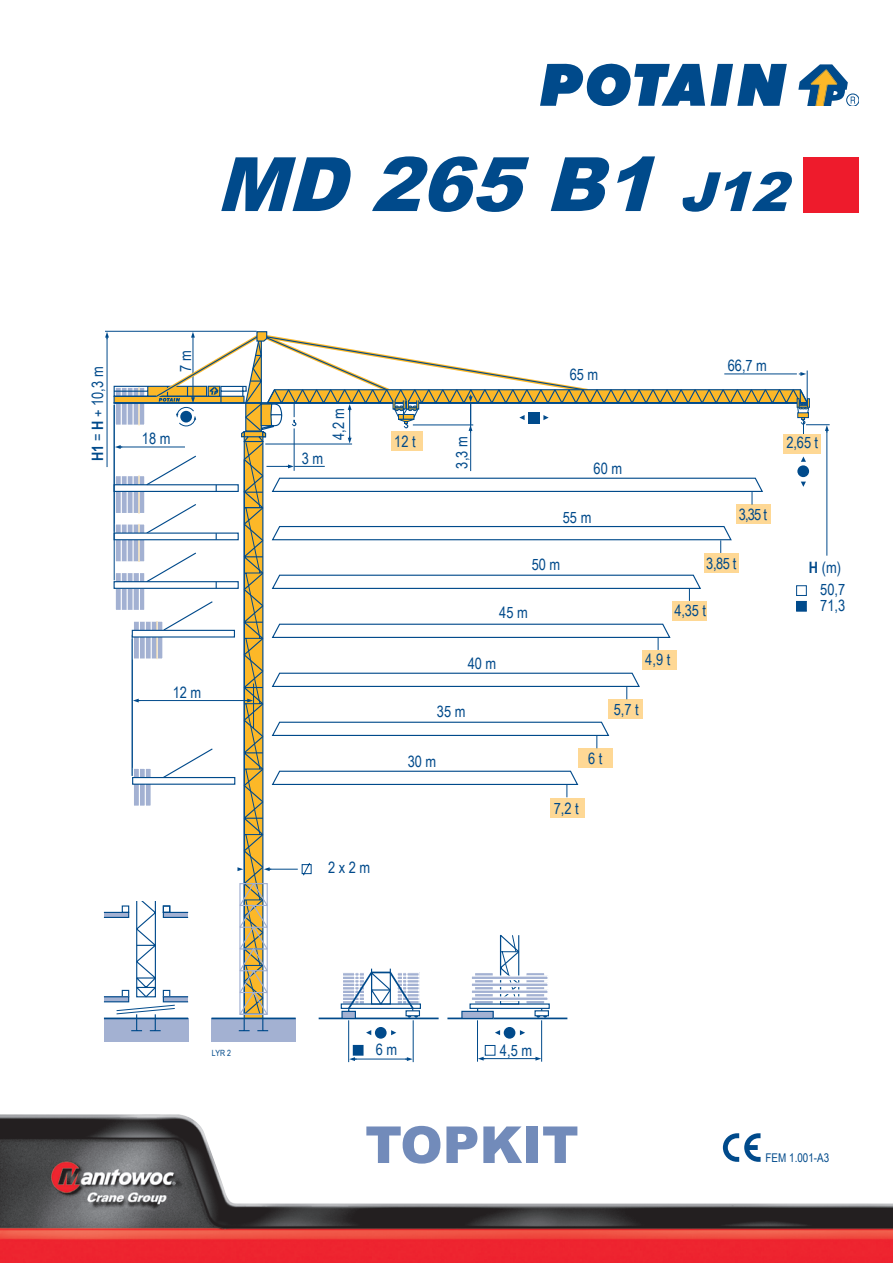
<style>
.page{position:relative;width:893px;height:1263px;background:#fff}
.page>*{position:absolute;margin:0;border:0;box-sizing:border-box;transform-origin:0 0}
.t1{font:italic 900 75px "Arial";color:#004a8b}
.t2{font:900 51px "Arial";color:#728bba}
.t3{font:15.6px/15.9px "Arial Narrow";color:#004a8b}
.t4{font:12px "Arial Narrow";color:#004a8b}
.t5{font:8.55px "Arial Narrow";color:#004a8b}
.s1{font-size:54px}
.s2{font-weight:700}
</style>
<div class="page">
<hr style="left:348px;top:1020px;width:1px;height:42px;background:#004a8b">
<svg style="left:375px;top:1027px;width:12px;height:12px"></svg>
<div style="left:211px;top:1018px;width:85px;height:24px;background:#a3b1d2"></div>
<hr style="left:413px;top:1020px;width:1px;height:42px;background:#004a8b">
<svg style="left:504px;top:1027px;width:11px;height:12px"></svg>
<hr style="left:541px;top:1020px;width:1px;height:42px;background:#004a8b">
<svg style="left:535px;top:1057px;width:6px;height:3px"></svg>
<hr style="left:477px;top:1020px;width:1px;height:42px;background:#004a8b">
<svg style="left:349px;top:1045px;width:147px;height:16px"></svg>
<hr style="left:482px;top:1058px;width:56px;height:1px;background:#004a8b">
<div style="left:104px;top:1018px;width:84px;height:24px;background:#a3b1d2"></div>
<svg style="left:103px;top:330px;width:727px;height:705px"></svg>
<svg style="left:540px;top:64px;width:247px;height:42px"></svg>
<div style="left:846px;top:94px;width:13px;height:12px;border:1px solid #004a8b;border-radius:50%"></div>
<svg style="left:798px;top:64px;width:57px;height:42px"></svg>
<div style="left:804px;top:157px;width:55px;height:56px;background:#ee1b2c"></div>
<img style="left:0;top:1114px;width:893px;height:149px">
<svg style="left:723px;top:1133px;width:37px;height:29px"></svg>
<p class="t1" style="left:216px;top:130px;width:592px">MD 265B1<span class="s1">J12</span></p>
<p class="t3" style="left:89px;top:461px;width:96px;rotate:-90deg"><span class="s2">H1</span> = <span class="s2">H</span> + 10,3 m</p>
<p class="t3" style="left:177px;top:372px;width:23px;rotate:-90deg">7 m</p>
<p class="t3" style="left:570px;top:365px;width:30px">65 m</p>
<p class="t3" style="left:728px;top:357px;width:41px">66,7 m</p>
<p class="t3" style="left:330px;top:440px;width:34px;rotate:-90deg">4,2 m</p>
<p class="t3" style="left:142px;top:429px;width:30px">18 m</p>
<p class="t3" style="left:453px;top:468px;width:34px;rotate:-90deg">3,3 m</p>
<p class="t3" style="left:394px;top:433px;width:23px">12 t</p>
<p class="t3" style="left:786px;top:434px;width:33px">2,65 t</p>
<p class="t3" style="left:302px;top:450px;width:23px">3 m</p>
<p class="t3" style="left:594px;top:459px;width:30px">60 m</p>
<p class="t3" style="left:563px;top:509px;width:30px">55 m</p>
<p class="t3" style="left:739px;top:506px;width:30px">3,35 t</p>
<p class="t3" style="left:706px;top:555px;width:32px">3,85 t</p>
<p class="t3" style="left:532px;top:556px;width:30px">50 m</p>
<p class="t3" style="left:809px;top:559px;width:34px"><span class="s2">H</span> (m)</p>
<p class="t3" style="left:173px;top:684px;width:30px">12 m</p>
<p class="t3" style="left:328px;top:859px;width:44px">2 x 2 m</p>
<p class="t3" style="left:499px;top:604px;width:30px">45 m</p>
<p class="t3" style="left:674px;top:602px;width:33px">4,35 t</p>
<p class="t3" style="left:468px;top:655px;width:30px">40 m</p>
<p class="t3" style="left:645px;top:651px;width:27px">4,9 t</p>
<p class="t3" style="left:437px;top:703px;width:30px">35 m</p>
<p class="t3" style="left:614px;top:701px;width:27px">5,7 t</p>
<p class="t3" style="left:588px;top:749px;width:16px">6 t</p>
<p class="t3" style="left:408px;top:753px;width:30px">30 m</p>
<p class="t3" style="left:554px;top:799px;width:27px">7,2 t</p>
<p class="t3" style="left:820px;top:581px;width:27px">50,7<br>71,3</p>
<p class="t5" style="left:212px;top:1047px;width:21px">LYR 2</p>
<p class="t3" style="left:376px;top:1041px;width:23px">6 m</p>
<p class="t3" style="left:500px;top:1041px;width:34px">4,5 m</p>
<p class="t2" style="left:365px;top:1108px;width:215px">TOPKIT</p>
<p class="t4" style="left:765px;top:1148px;width:65px">FEM 1.001-A3</p>
</div>
